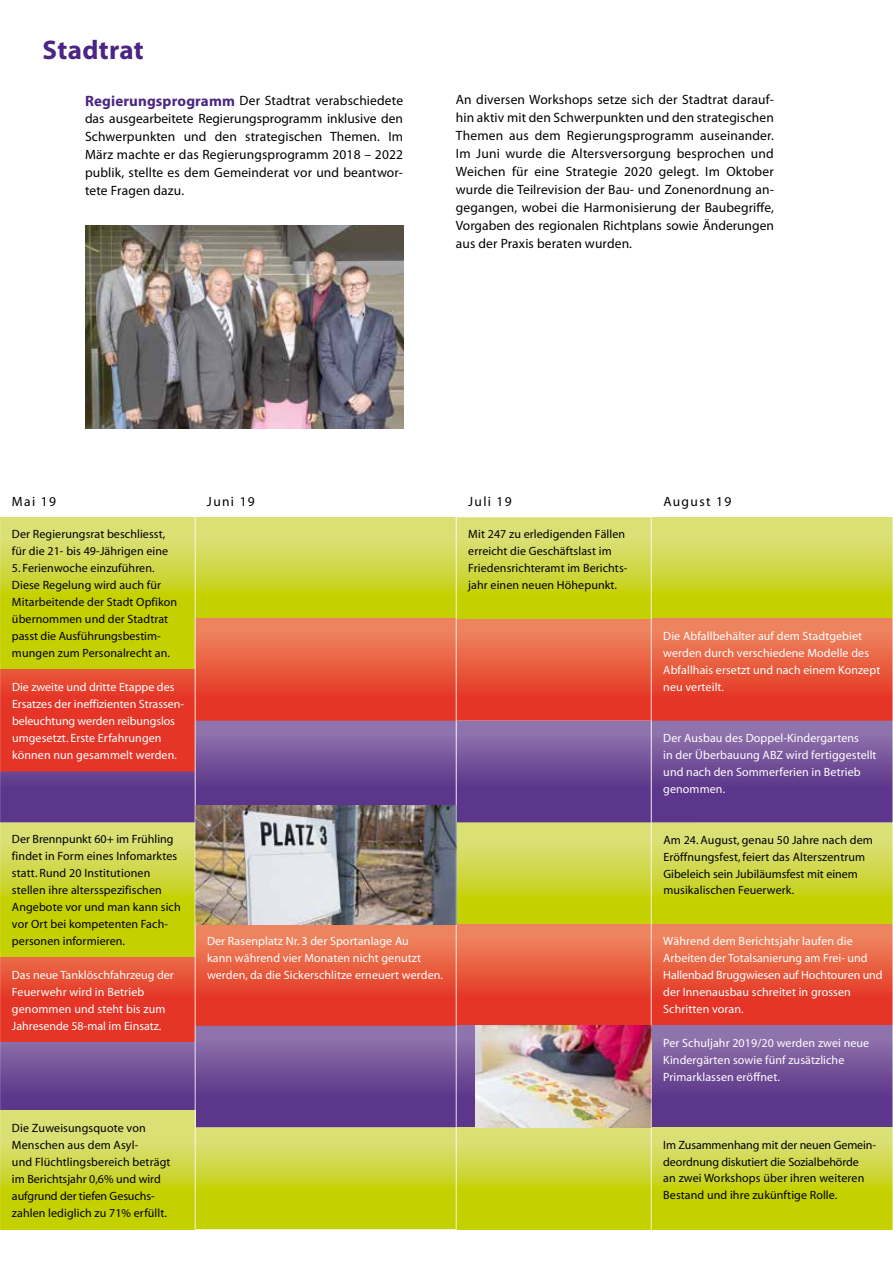
<style>
.page{position:relative;width:893px;height:1263px;background:#fff}
.page>*{position:absolute;margin:0;border:0;box-sizing:border-box;transform-origin:0 0}
.t1{font:700 27px "Myriad Pro";letter-spacing:.015em;color:#4b2582}
.t2{font:13.5px/18px "Myriad Pro";letter-spacing:.01em;color:#000;text-align:justify}
.t3{font:13.5px "Myriad";letter-spacing:.1em;color:#000}
.t4{font:12px/17px "Myriad";letter-spacing:.01em;color:#000}
.t5{font:12px/17px "Myriad";letter-spacing:.01em;color:#fff}
.s1{font-weight:700;font-size:15px;color:#4b2582}
</style>
<div class="page">
<svg style="left:1px;top:517px;width:194px;height:153px;background:#ccd42a"></svg>
<svg style="left:196px;top:517px;width:260px;height:102px;background:#d0d73f"></svg>
<svg style="left:457px;top:517px;width:194px;height:102px;background:#cfd83f"></svg>
<svg style="left:652px;top:517px;width:240px;height:102px;background:#d0d73f"></svg>
<svg style="left:1px;top:670px;width:194px;height:101px;background:#e53a29"></svg>
<div style="left:195px;top:619px;width:261px;height:102px;background:linear-gradient(to bottom,#ef8b63,#e3281c)"></div>
<div style="left:456px;top:619px;width:195px;height:102px;background:linear-gradient(to bottom,#ef8b63,#e3281c)"></div>
<div style="left:651px;top:619px;width:242px;height:102px;background:linear-gradient(to bottom,#ef8b63,#e3281c)"></div>
<svg style="left:1px;top:822px;width:194px;height:136px;background:#ccd42e"></svg>
<svg style="left:457px;top:822px;width:194px;height:102px;background:#ced73d"></svg>
<svg style="left:652px;top:822px;width:240px;height:102px;background:#cfd73d"></svg>
<div style="left:0;top:958px;width:195px;height:85px;background:linear-gradient(to bottom,#e95c3e,#e4271f)"></div>
<div style="left:195px;top:924px;width:261px;height:102px;background:linear-gradient(to bottom,#ef8a62,#e3261a)"></div>
<div style="left:456px;top:924px;width:195px;height:102px;background:linear-gradient(to bottom,#ef8a62,#e3261a)"></div>
<div style="left:651px;top:924px;width:242px;height:102px;background:linear-gradient(to bottom,#ef8a62,#e3261a)"></div>
<div style="left:0;top:1043px;width:195px;height:67px;background:linear-gradient(to bottom,#896aa6,#552d85)"></div>
<div style="left:195px;top:1026px;width:261px;height:101px;background:linear-gradient(to bottom,#9275ae,#502781)"></div>
<div style="left:456px;top:1026px;width:195px;height:101px;background:linear-gradient(to bottom,#9275ae,#502781)"></div>
<div style="left:651px;top:1026px;width:242px;height:101px;background:linear-gradient(to bottom,#9275ae,#502781)"></div>
<svg style="left:1px;top:1110px;width:194px;height:119px;background:#cfd73a"></svg>
<svg style="left:196px;top:1127px;width:260px;height:102px;background:#ccd530"></svg>
<svg style="left:457px;top:1127px;width:194px;height:102px;background:#cdd531"></svg>
<svg style="left:652px;top:1127px;width:240px;height:102px;background:#cdd630"></svg>
<div style="left:0;top:771px;width:195px;height:51px;background:linear-gradient(to right,#5e398b,#5e398b)"></div>
<svg style="left:196px;top:721px;width:260px;height:84px;background:#745299"></svg>
<div style="left:456px;top:721px;width:195px;height:101px;background:linear-gradient(to bottom,#9174ad,#4f2681)"></div>
<div style="left:651px;top:721px;width:242px;height:101px;background:linear-gradient(to bottom,#9174ad,#4f2681)"></div>
<img style="left:196px;top:805px;width:260px;height:119px">
<img style="left:475px;top:1026px;width:176px;height:101px">
<hr style="left:0;top:515px;width:1px;height:716px;background:#fff">
<hr style="left:195px;top:515px;width:1px;height:716px;background:#fff">
<hr style="left:456px;top:515px;width:1px;height:716px;background:#fff">
<hr style="left:651px;top:515px;width:1px;height:716px;background:#fff">
<hr style="left:892px;top:515px;width:1px;height:716px;background:#fff">
<img style="left:85px;top:225px;width:318px;height:203px">
<h1 class="t1" style="left:43px;top:32px;width:103px">Stadtrat</h1>
<p class="t2" style="left:85px;top:91px;width:320px"><span class="s1">Regierungsprogramm</span> Der Stadtrat verabschiedete das ausgearbeitete Regierungsprogramm inklusive den Schwerpunkten und den strategischen Themen. Im März machte er das Regierungsprogramm 2018 – 2022 publik, stellte es dem Gemeinderat vor und beantwor&shy;tete Fragen dazu.</p>
<p class="t2" style="left:456px;top:90px;width:320px">An diversen Workshops setze sich der Stadtrat darauf&shy;hin aktiv mit den Schwerpunkten und den strategischen Themen aus dem Regierungsprogramm auseinander.<br>Im Juni wurde die Altersversorgung besprochen und Weichen für eine Strategie 2020 gelegt. Im Oktober wurde die Teilrevision der Bau- und Zonenordnung an&shy;gegangen, wobei die Harmonisierung der Baubegriffe, Vorgaben des regionalen Richtplans sowie Änderungen aus der Praxis beraten wurden.</p>
<p class="t3" style="left:12px;top:495px;width:46px">Mai 19</p>
<p class="t3" style="left:207px;top:495px;width:49px">Juni 19</p>
<p class="t3" style="left:468px;top:495px;width:45px">Juli 19</p>
<p class="t3" style="left:663px;top:495px;width:69px">August 19</p>
<p class="t4" style="left:12px;top:526px;width:158px">Der Regierungsrat beschliesst, für die 21- bis 49-Jährigen eine</p>
<p class="t4" style="left:12px;top:560px;width:167px">5. Ferienwoche einzuführen.<br>Diese Regelung wird auch für<br>Mitarbeitende der Stadt Opfikon übernommen und der Stadtrat passt die Ausführungsbestim&shy;mungen zum Personalrecht an.</p>
<p class="t5" style="left:12px;top:679px;width:174px">Die zweite und dritte Etappe des<br>Ersatzes der ineffizienten Strassen&shy;beleuchtung werden reibungslos umgesetzt. Erste Erfahrungen können nun gesammelt werden.</p>
<p class="t4" style="left:12px;top:831px;width:170px">Der Brennpunkt 60+ im Frühling findet in Form eines Infomarktes statt. Rund 20 Institutionen stellen ihre altersspezifischen<br>Angebote vor und man kann sich vor Ort bei kompetenten Fach&shy;personen informieren.</p>
<p class="t5" style="left:12px;top:967px;width:163px">Das neue Tanklöschfahrzeug der<br>Feuerwehr wird in Betrieb genommen und steht bis zum<br>Jahresende 58-mal im Einsatz.</p>
<p class="t4" style="left:12px;top:1120px;width:160px">Die Zuweisungsquote von<br>Menschen aus dem Asyl-<br>und Flüchtlingsbereich beträgt im Berichtsjahr 0,6% und wird aufgrund der tiefen Gesuchs&shy;zahlen lediglich zu 71% erfüllt.</p>
<p class="t4" style="left:468px;top:526px;width:161px">Mit 247 zu erledigenden Fällen erreicht die Geschäftslast im<br>Friedensrichteramt im Berichts&shy;jahr einen neuen Höhepunkt.</p>
<p class="t5" style="left:663px;top:628px;width:219px">Die Abfallbehälter auf dem Stadtgebiet werden durch verschiedene Modelle des Abfallhais ersetzt und nach einem Konzept neu verteilt.</p>
<p class="t5" style="left:663px;top:730px;width:215px">Der Ausbau des Doppel-Kindergartens<br>in der Überbauung ABZ wird fertiggestellt und nach den Sommerferien in Betrieb genommen.</p>
<p class="t4" style="left:663px;top:832px;width:211px">Am 24. August, genau 50 Jahre nach dem Eröffnungsfest, feiert das Alterszentrum Gibeleich sein Jubiläumsfest mit einem musikalischen Feuerwerk.</p>
<p class="t5" style="left:207px;top:933px;width:238px">Der Rasenplatz Nr. 3 der Sportanlage Au<br>kann während vier Monaten nicht genutzt werden, da die Sickerschlitze erneuert werden.</p>
<p class="t5" style="left:663px;top:933px;width:221px">Während dem Berichtsjahr laufen die Arbeiten der Totalsanierung am Frei- und Hallenbad Bruggwiesen auf Hochtouren und der Innenausbau schreitet in grossen Schritten voran.</p>
<p class="t5" style="left:663px;top:1035px;width:208px">Per Schuljahr 2019/20 werden zwei neue<br>Kindergärten sowie fünf zusätzliche<br>Primarklassen eröffnet.</p>
<p class="t4" style="left:663px;top:1136px;width:214px">Im Zusammenhang mit der neuen Gemein&shy;deordnung diskutiert die Sozialbehörde<br>an zwei Workshops über ihren weiteren Bestand und ihre zukünftige Rolle.</p>
</div>
